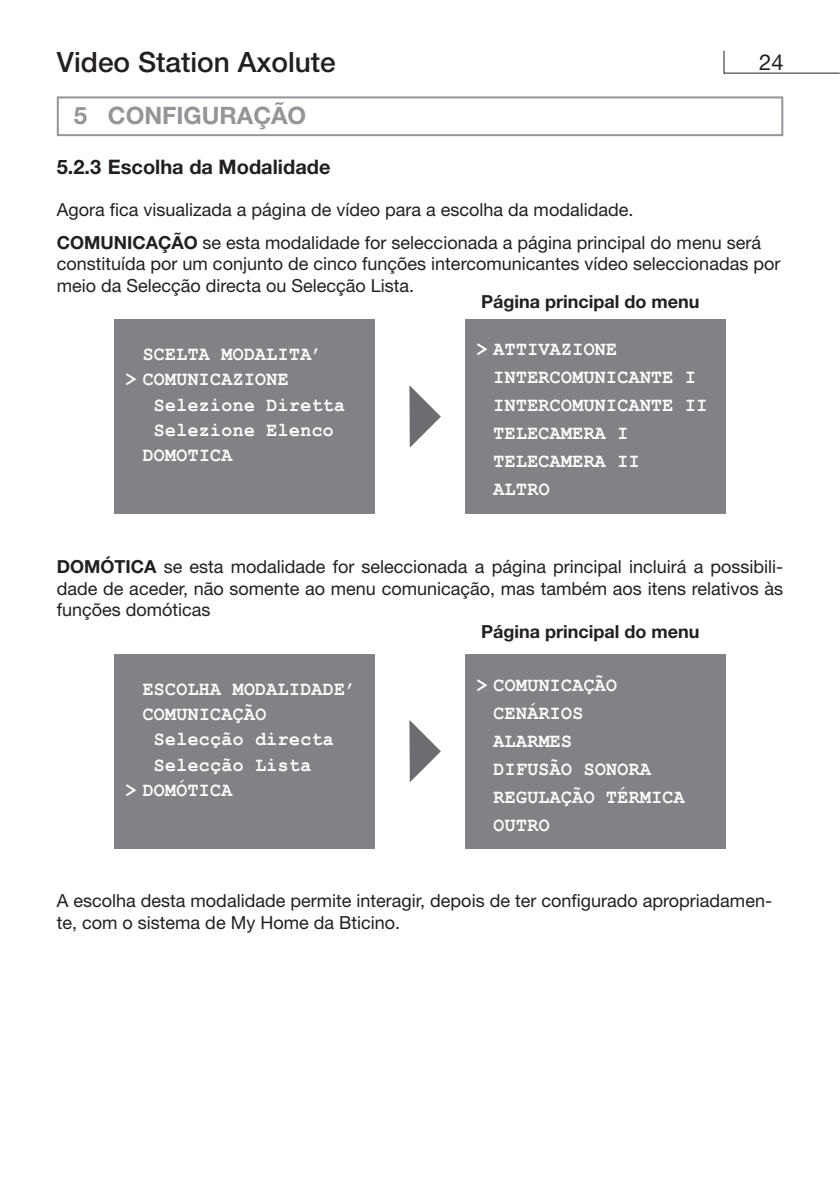
<style>
.page{position:relative;width:840px;height:1191px;background:#fff}
.page>*{position:absolute;margin:0;border:0;box-sizing:border-box;transform-origin:0 0}
.t1{font:500 28px "Helvetica Neue";color:#231f20}
.t2{font:700 24px "Helvetica Neue";color:#939598}
.t3{font:22px "Helvetica Neue";color:#231f20}
.t4{font:700 20px/28px "Courier New";letter-spacing:.025em;color:#fff;scale:.9 1}
.t5{font:700 20px "Helvetica Neue";color:#231f20}
.t6{font:18px/21.6px "Helvetica Neue";color:#231f20}
.t7{font:700 18px "Helvetica Neue";color:#231f20}
.s1{font-weight:700}
</style>
<div class="page">
<hr style="left:723px;top:73px;width:116px;height:1px;background:#231f20">
<svg style="left:723px;top:51px;width:1px;height:22px"></svg>
<div style="left:57px;top:96px;width:725px;height:40px;border:2px solid #939598"></div>
<div style="left:114px;top:319px;width:260px;height:194px;background:#808285"></div>
<div style="left:465px;top:319px;width:260px;height:194px;background:#808285"></div>
<svg style="left:409px;top:385px;width:31px;height:63px"></svg>
<div style="left:114px;top:654px;width:260px;height:194px;background:#808285"></div>
<div style="left:465px;top:654px;width:260px;height:194px;background:#808285"></div>
<svg style="left:409px;top:720px;width:31px;height:62px"></svg>
<h1 class="t1" style="left:57px;top:52px;width:280px">Video Station Axolute</h1>
<p class="t3" style="left:758px;top:54px;width:26px">24</p>
<h2 class="t2" style="left:74px;top:107px;width:234px">5 CONFIGURAÇÃO</h2>
<p class="t5" style="left:57px;top:160px;width:275px">5.2.3 Escolha da Modalidade</p>
<p class="t6" style="left:57px;top:195px;width:705px;line-height:33px">Agora fica visualizada a página de vídeo para a escolha da modalidade.<br><span class="s1">COMUNICAÇÃO</span> se esta modalidade for seleccionada a página principal do menu será</p>
<p class="t6" style="left:57px;top:255px;width:724px">constituída por um conjunto de cinco funções intercomunicantes vídeo seleccionadas por meio da Selecção directa ou Selecção Lista.</p>
<p class="t7" style="left:480px;top:295px;width:220px">Página principal do menu</p>
<p class="t4" style="left:126px;top:342px;width:220px;line-height:25.2px;text-indent:17px">SCELTA MODALITA’ &gt; COMUNICAZIONE</p>
<p class="t4" style="left:154px;top:391px;width:214px">Selezione Diretta</p>
<p class="t4" style="left:154px;top:416px;width:201px">Selezione Elenco</p>
<p class="t4" style="left:143px;top:442px;width:101px">DOMOTICA</p>
<p class="t4" style="left:493px;top:335px;width:239px;text-indent:-17px">&gt; ATTIVAZIONE<br>INTERCOMUNICANTE I<br>INTERCOMUNICANTE II<br>TELECAMERA I<br>TELECAMERA II<br>ALTRO</p>
<p class="t6" style="left:57px;top:557px;width:727px;text-align:justify"><span class="s1">DOMÓTICA</span> se esta modalidade for seleccionada a página principal incluirá a possibili&shy;dade de aceder, não somente ao menu comunicação, mas também aos itens relativos às funções domóticas</p>
<p class="t4" style="left:143px;top:675px;width:239px">ESCOLHA MODALIDADE’</p>
<p class="t4" style="left:143px;top:701px;width:139px">COMUNICAÇÃO</p>
<p class="t4" style="left:154px;top:726px;width:201px">Selecção directa</p>
<p class="t4" style="left:154px;top:751px;width:176px">Selecção Lista</p>
<p class="t4" style="left:126px;top:776px;width:120px">&gt; DOMÓTICA</p>
<p class="t7" style="left:480px;top:625px;width:220px">Página principal do menu</p>
<p class="t4" style="left:493px;top:671px;width:214px;text-indent:-17px">&gt; COMUNICAÇÃO<br>CENÁRIOS<br>ALARMES<br>DIFUSÃO SONORA<br>REGULAÇÃO TÉRMICA<br>OUTRO</p>
<p class="t6" style="left:57px;top:892px;width:716px">A escolha desta modalidade permite interagir, depois de ter configurado apropriadamen&shy;te, com o sistema de My Home da Bticino.</p>
</div>
